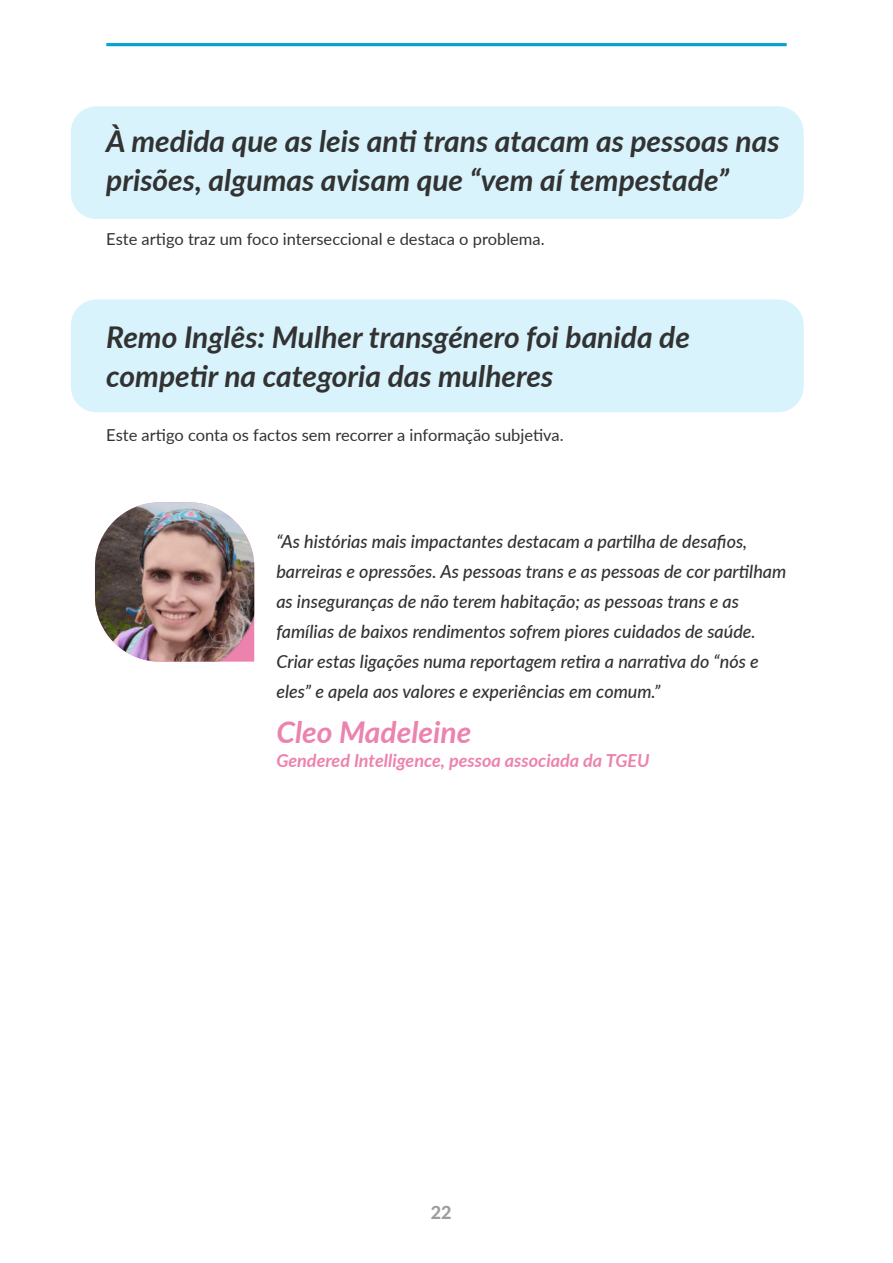
<style>
.page{position:relative;width:893px;height:1263px;background:#fff}
.page>*{position:absolute;margin:0;border:0;box-sizing:border-box;transform-origin:0 0}
.t1{font:italic 700 30px/39px "Lato";color:#323232}
.t2{font:italic 700 30px "Lato";color:#ed82ae}
.t3{font:italic 500 18px/30px "Lato";color:#323232}
.t4{font:italic 700 18px "Lato";color:#ed82ae}
.t5{font:800 18px "Lato";color:#9d9d9c}
.t6{font:16.5px "Lato";color:#323232}
</style>
<div class="page">
<div style="left:71px;top:106px;width:733px;height:113px;background:#d9f3fc;border-radius:26px"></div>
<div style="left:71px;top:300px;width:733px;height:112px;background:#d9f3fc;border-radius:26px"></div>
<hr style="left:106px;top:43px;width:681px;height:3px;background:#00a5d2">
<img style="left:95px;top:502px;width:159px;height:160px">
<p class="t1" style="left:106px;top:120px;width:675px">À medida que as leis anti trans atacam as pessoas nas prisões, algumas avisam que “vem aí tempestade”</p>
<p class="t6" style="left:106px;top:227px;width:440px">Este artigo traz um foco interseccional e destaca o problema.</p>
<p class="t1" style="left:106px;top:316px;width:585px">Remo Inglês: Mulher transgénero foi banida de competir na categoria das mulheres</p>
<p class="t6" style="left:106px;top:423px;width:459px">Este artigo conta os factos sem recorrer a informação subjetiva.</p>
<p class="t3" style="left:276px;top:526px;width:511px">“As histórias mais impactantes destacam a partilha de desafios, barreiras e opressões. As pessoas trans e as pessoas de cor partilham as inseguranças de não terem habitação; as pessoas trans e as famílias de baixos rendimentos sofrem piores cuidados de saúde.<br>Criar estas ligações numa reportagem retira a narrativa do “nós e eles” e apela aos valores e experiências em comum.”</p>
<p class="t2" style="left:276px;top:710px;width:196px">Cleo Madeleine</p>
<p class="t4" style="left:276px;top:747px;width:375px">Gendered Intelligence, pessoa associada da TGEU</p>
<p class="t5" style="left:431px;top:1199px;width:22px">22</p>
</div>
